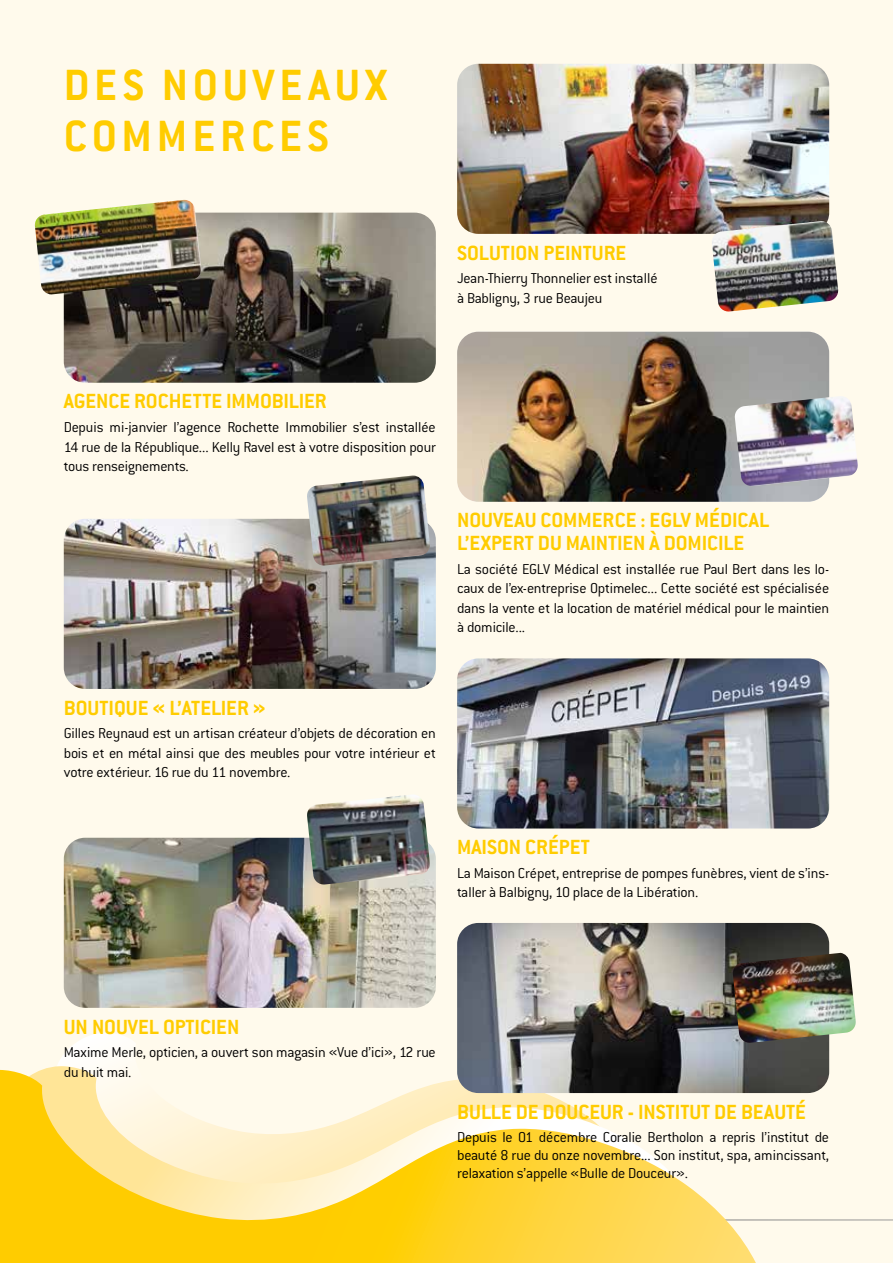
<style>
.page{position:relative;width:893px;height:1263px;background:#fffaec}
.page>*{position:absolute;margin:0;border:0;box-sizing:border-box;transform-origin:0 0}
.t1{font:700 48px/50.6px "Conduit ITC";letter-spacing:.1em;color:#fc0}
.t2{font:700 22.5px/22.5px "Conduit ITC";color:#fc0}
.t3{font:300 15.75px/19.5px "Conduit ITC";letter-spacing:-.015em;color:#000;text-align:justify}
</style>
<div class="page">
<hr style="left:0;top:1219px;width:893px;height:1px;background:#fff">
<svg style="left:57px;top:1033px;width:79px;height:33px"></svg>
<svg style="left:0;top:1070px;width:756px;height:193px"></svg>
<img style="left:64px;top:213px;width:372px;height:170px">
<img style="left:457px;top:64px;width:372px;height:170px">
<img style="left:64px;top:519px;width:372px;height:170px">
<img style="left:64px;top:838px;width:372px;height:170px">
<img style="left:34px;top:200px;width:168px;height:94px">
<img style="left:306px;top:476px;width:124px;height:90px">
<img style="left:306px;top:795px;width:124px;height:90px">
<img style="left:711px;top:221px;width:128px;height:91px">
<img style="left:457px;top:658px;width:372px;height:170px">
<img style="left:457px;top:923px;width:372px;height:170px">
<img style="left:457px;top:332px;width:372px;height:170px">
<img style="left:732px;top:953px;width:124px;height:90px">
<img style="left:734px;top:396px;width:124px;height:91px">
<h1 class="t1" style="left:64px;top:59px;width:325px">DES NOUVEAUX<br>COMMERCES</h1>
<h2 class="t2" style="left:457px;top:241px;width:171px">SOLUTION PEINTURE</h2>
<p class="t3" style="left:457px;top:269px;width:202px">Jean-Thierry Thonnelier est installé à Babligny, 3 rue Beaujeu</p>
<h2 class="t2" style="left:64px;top:390px;width:264px">AGENCE ROCHETTE IMMOBILIER</h2>
<p class="t3" style="left:64px;top:417px;width:374px">Depuis mi-janvier l’agence Rochette Immobilier s’est installée 14 rue de la République... Kelly Ravel est à votre disposition pour tous renseignements.</p>
<h2 class="t2" style="left:457px;top:509px;width:314px">NOUVEAU COMMERCE : EGLV MÉDICAL<br>L’EXPERT DU MAINTIEN À DOMICILE</h2>
<p class="t3" style="left:457px;top:559px;width:374px">La société EGLV Médical est installée rue Paul Bert dans les lo&shy;caux de l’ex-entreprise Optimelec... Cette société est spécialisée dans la vente et la location de matériel médical pour le maintien à domicile...</p>
<h2 class="t2" style="left:64px;top:696px;width:204px">BOUTIQUE « L’ATELIER »</h2>
<p class="t3" style="left:64px;top:724px;width:374px">Gilles Reynaud est un artisan créateur d’objets de décoration en bois et en métal ainsi que des meubles pour votre intérieur et votre extérieur. 16 rue du 11 novembre.</p>
<h2 class="t2" style="left:457px;top:835px;width:134px">MAISON CRÉPET</h2>
<p class="t3" style="left:457px;top:863px;width:374px">La Maison Crépet, entreprise de pompes funèbres, vient de s’ins&shy;taller à Balbigny, 10 place de la Libération.</p>
<h2 class="t2" style="left:64px;top:1015px;width:177px">UN NOUVEL OPTICIEN</h2>
<p class="t3" style="left:64px;top:1043px;width:374px">Maxime Merle, opticien, a ouvert son magasin «Vue d’ici», 12 rue du huit mai.</p>
<h2 class="t2" style="left:457px;top:1100px;width:350px">BULLE DE DOUCEUR - INSTITUT DE BEAUTÉ</h2>
<p class="t3" style="left:457px;top:1128px;width:374px;line-height:18px">Depuis le 01 décembre Coralie Bertholon a repris l’institut de beauté 8 rue du onze novembre... Son institut, spa, amincissant, relaxation s’appelle «Bulle de Douceur».</p>
</div>
